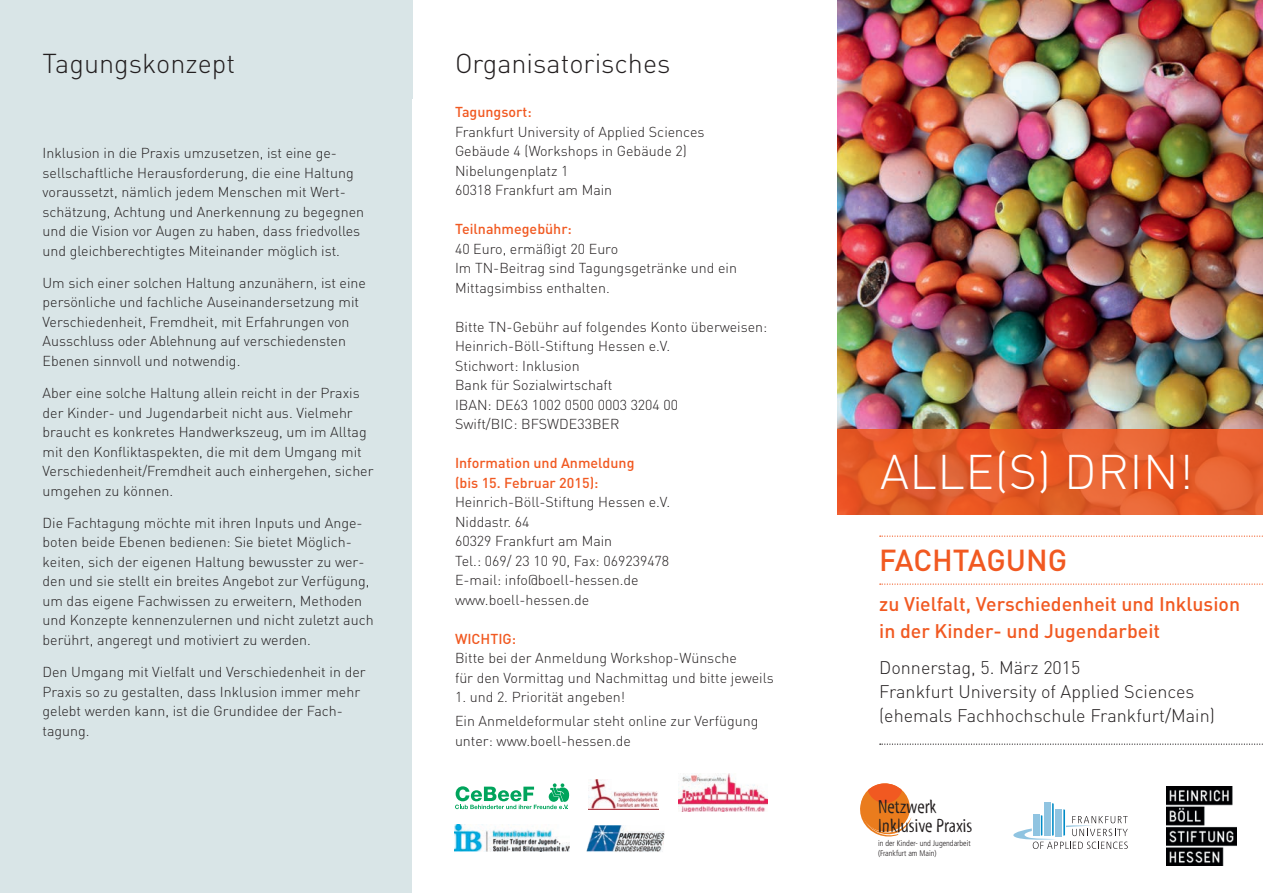
<style>
.page{position:relative;width:1263px;height:893px;background:#fff}
.page>*{position:absolute;margin:0;border:0;box-sizing:border-box;transform-origin:0 0}
.t1{font:300 48px "DIN";letter-spacing:.01em;color:#fff}
.t2{font:500 30px "DIN";color:#f15921}
.t3{font:300 27px "DIN";color:#231f20}
.t4{font:500 19.5px/27px "DIN";color:#f15921}
.t5{font:19.35px/18.9px "Myriad Tilt";color:#231f20}
.t6{font:300 18px/24px "DIN";color:#231f20}
.t7{font:300 14.25px/19.5px "DIN";color:#231f20}
.t8{font:500 14.25px/19.5px "DIN";color:#f15921}
.t9{font:300 condensed 8.1px/9.8px "Frutiger";color:#231f20}
</style>
<div class="page">
<div style="left:0;top:0;width:412px;height:893px;background:#d9e5e7"></div>
<img style="left:838px;top:0;width:425px;height:429px">
<svg style="left:455px;top:783px;width:114px;height:26px"></svg>
<svg style="left:880px;top:536px;width:383px;height:1px"></svg>
<svg style="left:880px;top:583px;width:383px;height:2px"></svg>
<svg style="left:880px;top:743px;width:383px;height:2px"></svg>
<img style="left:1166px;top:786px;width:70px;height:80px">
<img style="left:589px;top:780px;width:70px;height:29px">
<img style="left:586px;top:825px;width:79px;height:27px">
<img style="left:454px;top:825px;width:115px;height:26px">
<img style="left:678px;top:773px;width:89px;height:39px">
<div style="left:1044px;top:803px;width:7px;height:33px;background:#90c4e1"></div>
<div style="left:1055px;top:809px;width:7px;height:27px;background:#90c4e1"></div>
<hr style="left:1052px;top:803px;width:2px;height:33px;background:#008cc7">
<hr style="left:1063px;top:809px;width:2px;height:27px;background:#008cc7">
<svg style="left:1013px;top:815px;width:115px;height:34px"></svg>
<svg style="left:860px;top:783px;width:52px;height:54px"></svg>
<svg style="left:838px;top:429px;width:425px;height:85px;background:#e45c2a"></svg>
<h3 class="t3" style="left:43px;top:46px;width:194px">Tagungskonzept</h3>
<p class="t7" style="left:43px;top:143px;width:323px">Inklusion in die Praxis umzusetzen, ist eine ge&shy;sellschaftliche Herausforderung, die eine Haltung voraussetzt, nämlich jedem Menschen mit Wert&shy;schätzung, Achtung und Anerkennung zu begegnen und die Vision vor Augen zu haben, dass friedvolles und gleichberechtigtes Miteinander möglich ist.</p>
<p class="t7" style="left:43px;top:273px;width:325px">Um sich einer solchen Haltung anzunähern, ist eine persönliche und fachliche Auseinandersetzung mit Verschiedenheit, Fremdheit, mit Erfahrungen von Ausschluss oder Ablehnung auf verschiedensten Ebenen sinnvoll und notwendig.</p>
<p class="t7" style="left:43px;top:383px;width:333px">Aber eine solche Haltung allein reicht in der Praxis der Kinder- und Jugendarbeit nicht aus. Vielmehr braucht es konkretes Handwerkszeug, um im Alltag mit den Konfliktaspekten, die mit dem Umgang mit Verschiedenheit/Fremdheit auch einhergehen, sicher umgehen zu können.</p>
<p class="t7" style="left:43px;top:513px;width:333px">Die Fachtagung möchte mit ihren Inputs und Ange&shy;boten beide Ebenen bedienen: Sie bietet Möglich&shy;keiten, sich der eigenen Haltung bewusster zu wer&shy;den und sie stellt ein breites Angebot zur Verfügung, um das eigene Fachwissen zu erweitern, Methoden und Konzepte kennenzulernen und nicht zuletzt auch berührt, angeregt und motiviert zu werden.</p>
<p class="t7" style="left:43px;top:662px;width:325px">Den Umgang mit Vielfalt und Verschiedenheit in der Praxis so zu gestalten, dass Inklusion immer mehr gelebt werden kann, ist die Grundidee der Fach&shy;tagung.</p>
<h3 class="t3" style="left:455px;top:46px;width:217px">Organisatorisches</h3>
<p class="t8" style="left:455px;top:102px;width:78px">Tagungsort:</p>
<p class="t7" style="left:455px;top:122px;width:251px">Frankfurt University of Applied Sciences<br>Gebäude 4 (Workshops in Gebäude 2)<br>Nibelungenplatz 1<br>60318 Frankfurt am Main</p>
<p class="t8" style="left:455px;top:219px;width:118px">Teilnahmegebühr:</p>
<p class="t7" style="left:455px;top:239px;width:284px">40 Euro, ermäßigt 20 Euro<br>Im TN-Beitrag sind Tagungsgetränke und ein<br>Mittagsimbiss enthalten.</p>
<p class="t7" style="left:455px;top:317px;width:314px">Bitte TN-Gebühr auf folgendes Konto überweisen:<br>Heinrich-Böll-Stiftung Hessen e.V.<br>Stichwort: Inklusion<br>Bank für Sozialwirtschaft<br>IBAN: DE63 1002 0500 0003 3204 00<br>Swift/BIC: BFSWDE33BER</p>
<p class="t8" style="left:455px;top:453px;width:181px">Information und Anmeldung (bis 15. Februar 2015):</p>
<p class="t7" style="left:455px;top:492px;width:217px">Heinrich-Böll-Stiftung Hessen e.V.<br>Niddastr. 64<br>60329 Frankfurt am Main<br>Tel.: 069/ 23 10 90, Fax: 069239478<br>E-mail: info@boell-hessen.de www.boell-hessen.de</p>
<p class="t8" style="left:455px;top:628px;width:63px">WICHTIG:</p>
<p class="t7" style="left:455px;top:648px;width:320px">Bitte bei der Anmeldung Workshop-Wünsche<br>für den Vormittag und Nachmittag und bitte jeweils</p>
<p class="t7" style="left:455px;top:685px;width:305px;line-height:23.7px">1. und 2. Priorität angeben!<br>Ein Anmeldeformular steht online zur Verfügung</p>
<p class="t7" style="left:455px;top:730px;width:177px">unter: www.boell-hessen.de</p>
<h1 class="t1" style="left:880px;top:443px;width:315px">ALLE(S) DRIN!</h1>
<h2 class="t2" style="left:879px;top:541px;width:190px">FACHTAGUNG</h2>
<h3 class="t4" style="left:879px;top:589px;width:362px">zu Vielfalt, Verschiedenheit und Inklusion in der Kinder- und Jugendarbeit</h3>
<p class="t6" style="left:879px;top:656px;width:337px">Donnerstag, 5. März 2015<br>Frankfurt University of Applied Sciences (ehemals Fachhochschule Frankfurt/Main)</p>
<h3 class="t5" style="left:878px;top:797px;width:96px">Netzwerk<br>Inklusive Praxis</h3>
<p class="t9" style="left:878px;top:839px;width:94px">in der Kinder- und Jugendarbeit (Frankfurt am Main)</p>
</div>
